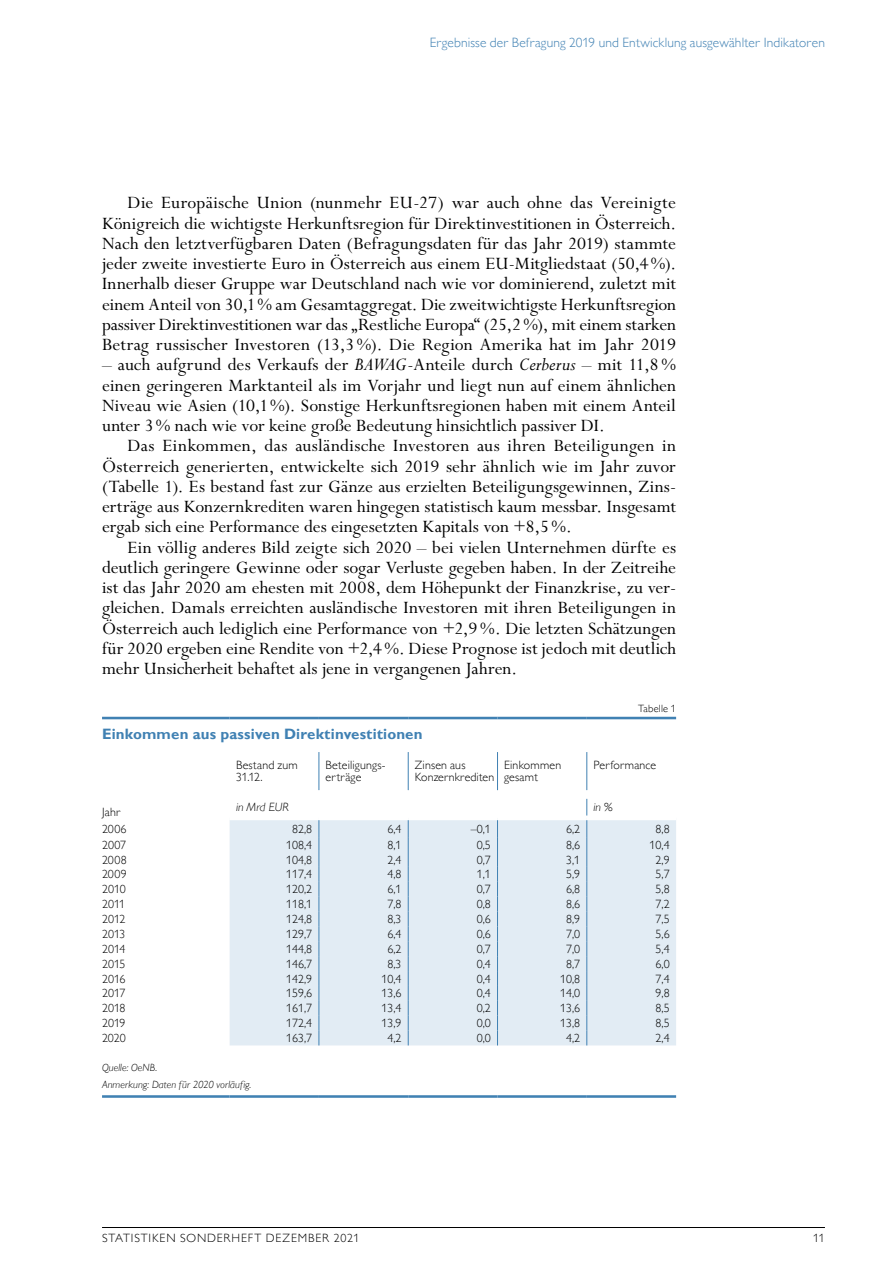
<style>
.page{position:relative;width:893px;height:1263px;background:#fff}
.page>*{position:absolute;margin:0;border:0;box-sizing:border-box;transform-origin:0 0}
.t1{font:19.5px/20.2px "Perpetua Std";color:#000;text-align:justify}
.t2{font:700 15px "Gill Sans MT Pro";letter-spacing:.01em;color:#4081b3}
.t3{font:300 13.5px "Gill Sans MT Pro";letter-spacing:.01em;color:#4081b3}
.t4{font:300 12px/12.8px "Gill Sans MT Pro";letter-spacing:.005em;color:#000}
.t5{font:300 12px "Gill Sans MT Pro";letter-spacing:.075em;color:#000}
.t6{font:italic 300 12px "Gill Sans MT Pro";color:#000}
.t7{font:italic 300 10.5px/17px "Gill Sans MT Pro";letter-spacing:.01em;color:#000}
.t8{font:300 10.5px "Gill Sans MT Pro";letter-spacing:.02em;color:#000}
.s1{font-style:italic;font-size:20.25px}
</style>
<div class="page">
<hr style="left:102px;top:1227px;width:723px;height:1px;background:#000">
<div style="left:230px;top:820px;width:446px;height:225px;background:#e2ecf4"></div>
<hr style="left:102px;top:717px;width:128px;height:2px;background:#4081b3">
<hr style="left:230px;top:717px;width:89px;height:2px;background:#4081b3">
<hr style="left:319px;top:717px;width:89px;height:2px;background:#4081b3">
<hr style="left:408px;top:717px;width:89px;height:2px;background:#4081b3">
<hr style="left:497px;top:717px;width:90px;height:2px;background:#4081b3">
<hr style="left:587px;top:717px;width:89px;height:2px;background:#4081b3">
<hr style="left:319px;top:752px;width:1px;height:38px;background:#4081b3">
<hr style="left:408px;top:752px;width:1px;height:38px;background:#4081b3">
<hr style="left:497px;top:752px;width:1px;height:38px;background:#4081b3">
<hr style="left:586px;top:752px;width:1px;height:38px;background:#4081b3">
<hr style="left:102px;top:1095px;width:128px;height:3px;background:#4081b3">
<hr style="left:230px;top:1095px;width:89px;height:3px;background:#4081b3">
<hr style="left:319px;top:1095px;width:89px;height:3px;background:#4081b3">
<hr style="left:408px;top:1095px;width:89px;height:3px;background:#4081b3">
<hr style="left:497px;top:1095px;width:90px;height:3px;background:#4081b3">
<hr style="left:587px;top:1095px;width:89px;height:3px;background:#4081b3">
<svg style="left:319px;top:820px;width:1px;height:225px"></svg>
<svg style="left:408px;top:820px;width:1px;height:225px"></svg>
<svg style="left:497px;top:820px;width:1px;height:225px"></svg>
<svg style="left:586px;top:799px;width:1px;height:246px"></svg>
<p class="t3" style="left:430px;top:35px;width:397px">Ergebnisse der Befragung 2019 und Entwicklung ausgewählter Indikatoren</p>
<p class="t1" style="left:102px;top:193px;width:576px;text-indent:26px">Die Europäische Union (nunmehr EU-27) war auch ohne das Vereinigte Königreich die wichtigste Herkunftsregion für Direktinvestitionen in Österreich.<br>Nach den letztverfügbaren Daten (Befragungsdaten für das Jahr 2019) stammte jeder zweite investierte Euro in Österreich aus einem EU-Mitgliedstaat (50,4 %).<br>Innerhalb dieser Gruppe war Deutschland nach wie vor dominierend, zuletzt mit einem Anteil von 30,1% am Gesamtaggregat. Die zweitwichtigste Herkunftsregion passiver Direktinvestitionen war das „Restliche Europa“ (25,2 %), mit einem starken Betrag russischer Investoren (13,3 %). Die Region Amerika hat im Jahr 2019</p>
<p class="t1" style="left:102px;top:355px;width:576px">– auch aufgrund des Verkaufs der <span class="s1">BAWAG</span>-Anteile durch <span class="s1">Cerberus</span> – mit 11,8 % einen geringeren Marktanteil als im Vorjahr und liegt nun auf einem ähnlichen Niveau wie Asien (10,1%). Sonstige Herkunftsregionen haben mit einem Anteil unter 3 % nach wie vor keine große Bedeutung hinsichtlich passiver DI.</p>
<p class="t1" style="left:102px;top:436px;width:576px;text-indent:26px">Das Einkommen, das ausländische Investoren aus ihren Beteiligungen in Österreich generierten, entwickelte sich 2019 sehr ähnlich wie im Jahr zuvor (Tabelle 1). Es bestand fast zur Gänze aus erzielten Beteiligungsgewinnen, Zins&shy;erträge aus Konzernkrediten waren hingegen statistisch kaum messbar. Insgesamt ergab sich eine Performance des eingesetzten Kapitals von +8,5 %.</p>
<p class="t1" style="left:102px;top:537px;width:576px;text-indent:26px">Ein völlig anderes Bild zeigte sich 2020 – bei vielen Unternehmen dürfte es deutlich geringere Gewinne oder sogar Verluste gegeben haben. In der Zeitreihe ist das Jahr 2020 am ehesten mit 2008, dem Höhepunkt der Finanzkrise, zu ver&shy;gleichen. Damals erreichten ausländische Investoren mit ihren Beteiligungen in Österreich auch lediglich eine Performance von +2,9 %. Die letzten Schätzungen für 2020 ergeben eine Rendite von +2,4 %. Diese Prognose ist jedoch mit deutlich mehr Unsicherheit behaftet als jene in vergangenen Jahren.</p>
<p class="t8" style="left:638px;top:702px;width:39px">Tabelle 1</p>
<p class="t2" style="left:102px;top:725px;width:322px">Einkommen aus passiven Direktinvestitionen</p>
<p class="t4" style="left:102px;top:805px;width:20px">Jahr</p>
<p class="t4" style="left:236px;top:758px;width:63px">Bestand zum<br>31.12.</p>
<p class="t4" style="left:326px;top:758px;width:61px">Beteiligungs&shy;erträge</p>
<p class="t4" style="left:415px;top:758px;width:81px">Zinsen aus<br>Konzernkrediten</p>
<p class="t4" style="left:504px;top:758px;width:59px">Einkommen gesamt</p>
<p class="t4" style="left:593px;top:758px;width:64px">Performance</p>
<p class="t6" style="left:236px;top:800px;width:54px">in Mrd EUR</p>
<p class="t6" style="left:593px;top:800px;width:20px">in %</p>
<p class="t4" style="left:102px;top:822px;width:26px">2006</p>
<p class="t4" style="left:292px;top:822px;width:22px">82,8</p>
<p class="t4" style="left:387px;top:822px;width:16px">6,4</p>
<p class="t4" style="left:471px;top:822px;width:22px">–0,1</p>
<p class="t4" style="left:566px;top:822px;width:16px">6,2</p>
<p class="t4" style="left:656px;top:822px;width:16px">8,8</p>
<p class="t4" style="left:102px;top:838px;width:26px">2007</p>
<p class="t4" style="left:286px;top:838px;width:28px">108,4</p>
<p class="t4" style="left:387px;top:838px;width:16px">8,1</p>
<p class="t4" style="left:477px;top:838px;width:16px">0,5</p>
<p class="t4" style="left:566px;top:838px;width:16px">8,6</p>
<p class="t4" style="left:650px;top:838px;width:22px">10,4</p>
<p class="t4" style="left:102px;top:853px;width:26px">2008</p>
<p class="t4" style="left:286px;top:853px;width:28px">104,8</p>
<p class="t4" style="left:387px;top:853px;width:16px">2,4</p>
<p class="t4" style="left:477px;top:853px;width:16px">0,7</p>
<p class="t4" style="left:566px;top:853px;width:16px">3,1</p>
<p class="t4" style="left:656px;top:853px;width:16px">2,9</p>
<p class="t4" style="left:102px;top:868px;width:26px">2009</p>
<p class="t4" style="left:286px;top:868px;width:28px">117,4</p>
<p class="t4" style="left:387px;top:868px;width:16px">4,8</p>
<p class="t4" style="left:477px;top:868px;width:16px">1,1</p>
<p class="t4" style="left:566px;top:868px;width:16px">5,9</p>
<p class="t4" style="left:656px;top:868px;width:16px">5,7</p>
<p class="t4" style="left:102px;top:883px;width:25px">2010</p>
<p class="t4" style="left:286px;top:883px;width:28px">120,2</p>
<p class="t4" style="left:387px;top:883px;width:16px">6,1</p>
<p class="t4" style="left:477px;top:883px;width:16px">0,7</p>
<p class="t4" style="left:566px;top:883px;width:16px">6,8</p>
<p class="t4" style="left:656px;top:883px;width:16px">5,8</p>
<p class="t4" style="left:102px;top:897px;width:25px">2011</p>
<p class="t4" style="left:286px;top:897px;width:28px">118,1</p>
<p class="t4" style="left:387px;top:897px;width:16px">7,8</p>
<p class="t4" style="left:477px;top:897px;width:16px">0,8</p>
<p class="t4" style="left:566px;top:897px;width:16px">8,6</p>
<p class="t4" style="left:656px;top:897px;width:16px">7,2</p>
<p class="t4" style="left:102px;top:912px;width:25px">2012</p>
<p class="t4" style="left:286px;top:912px;width:28px">124,8</p>
<p class="t4" style="left:387px;top:912px;width:16px">8,3</p>
<p class="t4" style="left:477px;top:912px;width:16px">0,6</p>
<p class="t4" style="left:566px;top:912px;width:16px">8,9</p>
<p class="t4" style="left:656px;top:912px;width:16px">7,5</p>
<p class="t4" style="left:102px;top:927px;width:25px">2013</p>
<p class="t4" style="left:286px;top:927px;width:28px">129,7</p>
<p class="t4" style="left:387px;top:927px;width:16px">6,4</p>
<p class="t4" style="left:477px;top:927px;width:16px">0,6</p>
<p class="t4" style="left:566px;top:927px;width:16px">7,0</p>
<p class="t4" style="left:656px;top:927px;width:16px">5,6</p>
<p class="t4" style="left:102px;top:942px;width:25px">2014</p>
<p class="t4" style="left:286px;top:942px;width:28px">144,8</p>
<p class="t4" style="left:387px;top:942px;width:16px">6,2</p>
<p class="t4" style="left:477px;top:942px;width:16px">0,7</p>
<p class="t4" style="left:566px;top:942px;width:16px">7,0</p>
<p class="t4" style="left:656px;top:942px;width:16px">5,4</p>
<p class="t4" style="left:102px;top:957px;width:25px">2015</p>
<p class="t4" style="left:286px;top:957px;width:28px">146,7</p>
<p class="t4" style="left:387px;top:957px;width:16px">8,3</p>
<p class="t4" style="left:477px;top:957px;width:16px">0,4</p>
<p class="t4" style="left:566px;top:957px;width:16px">8,7</p>
<p class="t4" style="left:656px;top:957px;width:16px">6,0</p>
<p class="t4" style="left:102px;top:972px;width:25px">2016</p>
<p class="t4" style="left:286px;top:972px;width:28px">142,9</p>
<p class="t4" style="left:381px;top:972px;width:22px">10,4</p>
<p class="t4" style="left:477px;top:972px;width:16px">0,4</p>
<p class="t4" style="left:560px;top:972px;width:22px">10,8</p>
<p class="t4" style="left:656px;top:972px;width:16px">7,4</p>
<p class="t4" style="left:102px;top:987px;width:25px">2017</p>
<p class="t4" style="left:286px;top:987px;width:28px">159,6</p>
<p class="t4" style="left:381px;top:987px;width:22px">13,6</p>
<p class="t4" style="left:477px;top:987px;width:16px">0,4</p>
<p class="t4" style="left:560px;top:987px;width:22px">14,0</p>
<p class="t4" style="left:656px;top:987px;width:16px">9,8</p>
<p class="t4" style="left:102px;top:1002px;width:25px">2018</p>
<p class="t4" style="left:286px;top:1002px;width:28px">161,7</p>
<p class="t4" style="left:381px;top:1002px;width:22px">13,4</p>
<p class="t4" style="left:477px;top:1002px;width:16px">0,2</p>
<p class="t4" style="left:560px;top:1002px;width:22px">13,6</p>
<p class="t4" style="left:656px;top:1002px;width:16px">8,5</p>
<p class="t4" style="left:102px;top:1016px;width:25px">2019</p>
<p class="t4" style="left:286px;top:1016px;width:28px">172,4</p>
<p class="t4" style="left:381px;top:1016px;width:22px">13,9</p>
<p class="t4" style="left:477px;top:1016px;width:16px">0,0</p>
<p class="t4" style="left:560px;top:1016px;width:22px">13,8</p>
<p class="t4" style="left:656px;top:1016px;width:16px">8,5</p>
<p class="t4" style="left:102px;top:1031px;width:25px">2020</p>
<p class="t4" style="left:286px;top:1031px;width:28px">163,7</p>
<p class="t4" style="left:387px;top:1031px;width:16px">4,2</p>
<p class="t4" style="left:477px;top:1031px;width:16px">0,0</p>
<p class="t4" style="left:566px;top:1031px;width:16px">4,2</p>
<p class="t4" style="left:656px;top:1031px;width:16px">2,4</p>
<p class="t7" style="left:102px;top:1059px;width:151px">Quelle: OeNB.<br>Anmerkung: Daten für 2020 vorläufig.</p>
<p class="t5" style="left:102px;top:1231px;width:259px">STATISTIKEN SONDERHEFT DEZEMBER 2021</p>
<p class="t4" style="left:813px;top:1232px;width:13px">11</p>
</div>
